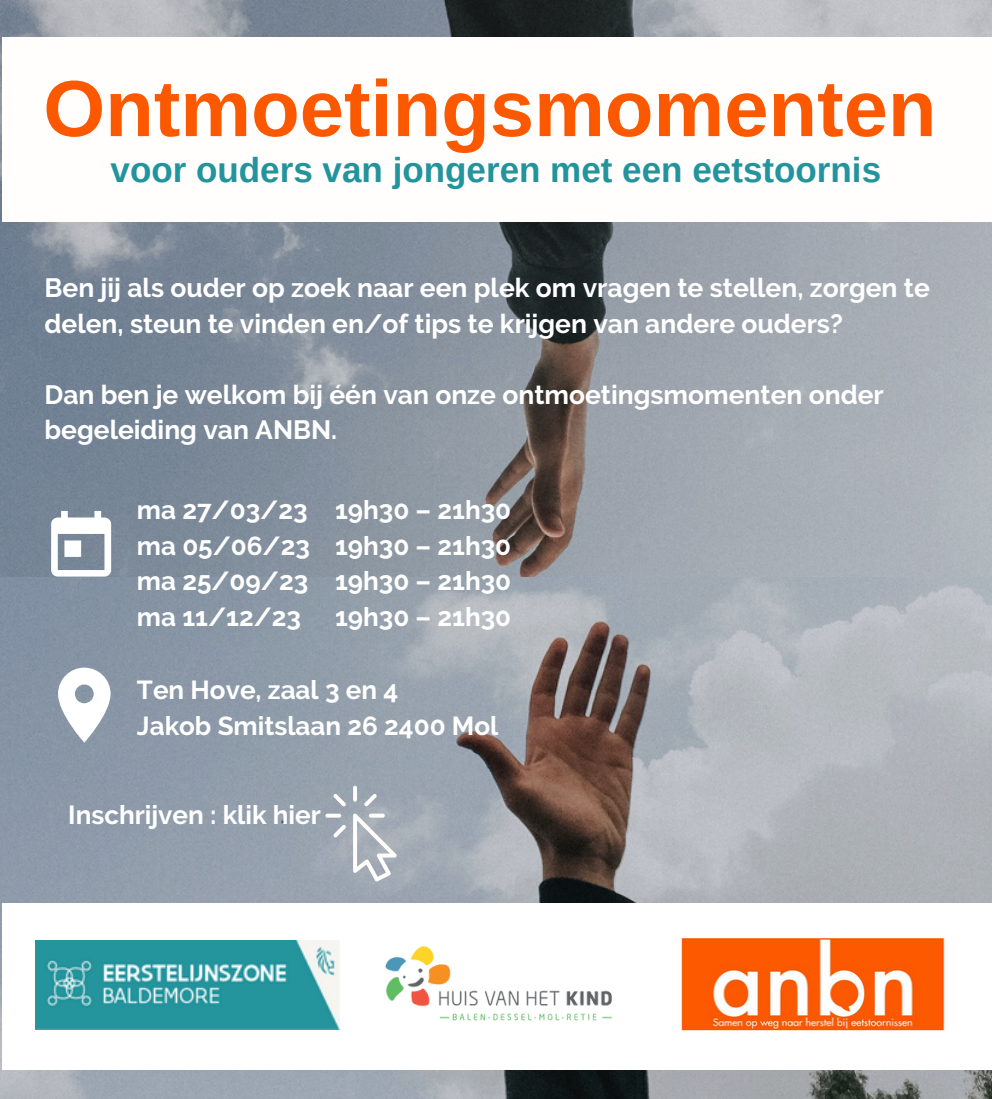
<style>
.page{position:relative;width:992px;height:1099px;background:#fff}
.page>*{position:absolute;margin:0;border:0;box-sizing:border-box;transform-origin:0 0}
.t1{font:700 79.5px "Arimo";color:#fc5800}
.t2{font:700 35px "Arimo";color:#23949c}
.t3{font:700 26.5px/35.5px "Raleway";color:#fff}
.t4{font:700 26px/35.5px "Raleway";color:#fff;text-align:justify}
</style>
<div class="page">
<img style="left:0;top:576px;width:992px;height:523px">
<div style="left:3px;top:902px;width:989px;height:167px;background:#fff"></div>
<img style="left:385px;top:946px;width:227px;height:75px">
<img style="left:0;top:0;width:992px;height:576px">
<div style="left:2px;top:38px;width:990px;height:183px;background:#fffefd"></div>
<svg style="left:51px;top:511px;width:60px;height:65px"></svg>
<svg style="left:58px;top:667px;width:53px;height:76px"></svg>
<svg style="left:353px;top:813px;width:44px;height:68px"></svg>
<hr style="left:353px;top:786px;width:4px;height:16px;background:#fffefd;border-radius:2px">
<svg style="left:325px;top:813px;width:16px;height:4px"></svg>
<svg style="left:369px;top:813px;width:16px;height:4px"></svg>
<svg style="left:333px;top:794px;width:13px;height:12px"></svg>
<svg style="left:333px;top:825px;width:13px;height:12px"></svg>
<svg style="left:364px;top:794px;width:13px;height:12px"></svg>
<img style="left:681px;top:938px;width:264px;height:93px">
<img style="left:36px;top:941px;width:304px;height:88px">
<h1 class="t1" style="left:43px;top:64px;width:895px">Ontmoetingsmomenten</h1>
<h2 class="t2" style="left:111px;top:150px;width:772px">voor ouders van jongeren met een eetstoornis</h2>
<p class="t3" style="left:45px;top:270px;width:887px">Ben jij als ouder op zoek naar een plek om vragen te stellen, zorgen te delen, steun te vinden en/of tips te krijgen van andere ouders?</p>
<p class="t3" style="left:45px;top:377px;width:841px">Dan ben je welkom bij één van onze ontmoetingsmomenten onder begeleiding van ANBN.</p>
<p class="t4" style="left:137px;top:492px;width:175px">ma 27/03/23 ma 05/06/23 ma 25/09/23 ma 11/12/23</p>
<p class="t4" style="left:335px;top:492px;width:178px">19h30 – 21h30<br>19h30 – 21h30<br>19h30 – 21h30<br>19h30 – 21h30</p>
<p class="t4" style="left:137px;top:672px;width:363px">Ten Hove, zaal 3 en 4<br>Jakob Smitslaan 26 2400 Mol</p>
<p class="t4" style="left:68px;top:797px;width:254px">Inschrijven : klik hier</p>
</div>
